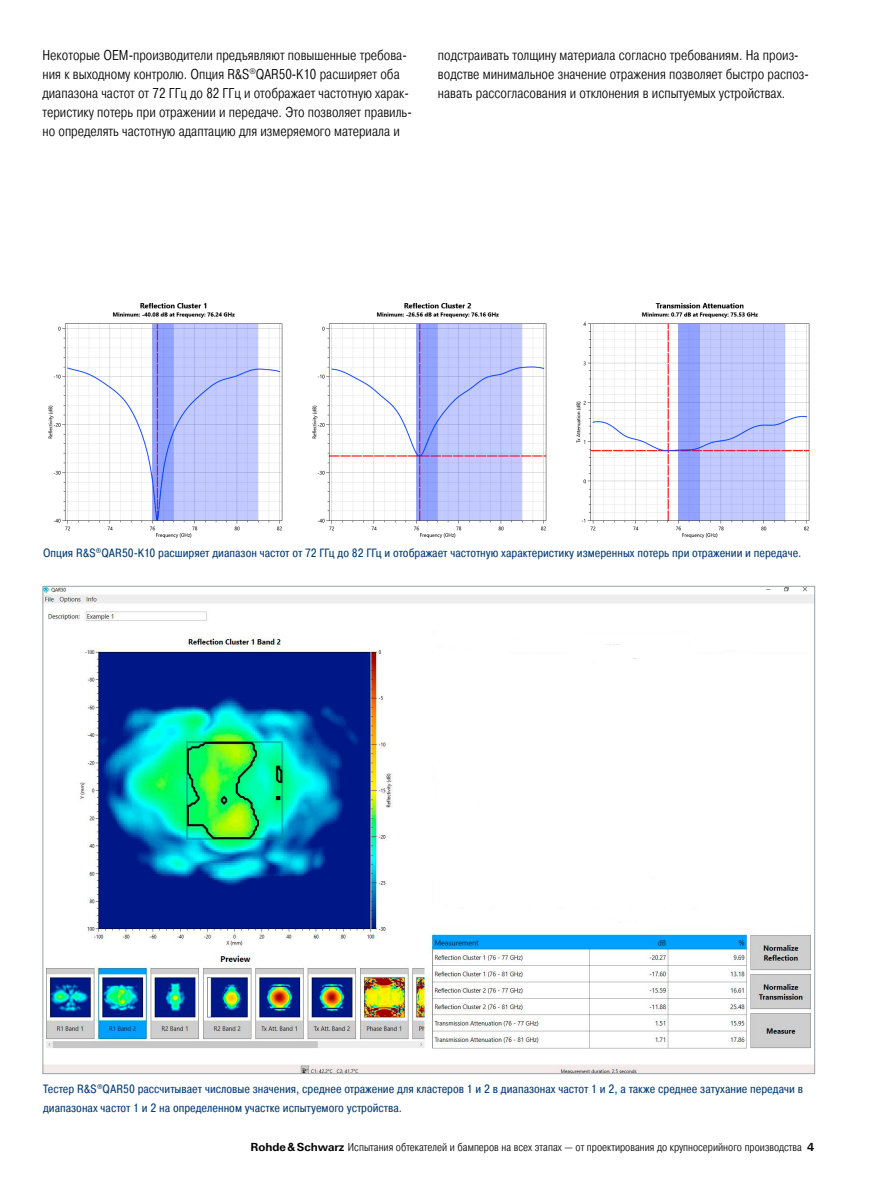
<style>
.page{position:relative;width:893px;height:1191px;background:#fff}
.page>*{position:absolute;margin:0;border:0;box-sizing:border-box;transform-origin:0 0}
.Haupttext{font:300 14.25px/19.2px "Pragmatica Cond";color:#000}
.Bildunterschrift{font:12px/19.2px "Pragmatica Cond";color:#003973}
.t1{font:300 11.25px "Pragmatica Cond";color:#000}
.s1{font-family:"Linotype Univers 630";font-weight:700}
</style>
<div class="page">
<img style="left:48px;top:303px;width:235px;height:236px">
<img style="left:312px;top:303px;width:235px;height:236px">
<img style="left:576px;top:303px;width:234px;height:236px">
<img style="left:45px;top:588px;width:768px;height:484px">
<p class="Haupttext" style="left:43px;top:45px;width:371px">Некоторые OEM-производители предъявляют повышенные требова&shy;ния к выходному контролю. Опция R&amp;S<sup>®</sup>QAR50-K10 расширяет оба диапазона частот от 72 ГГц до 82 ГГц и отображает частотную харак&shy;теристику потерь при отражении и передаче. Это позволяет правиль&shy;но определять частотную адаптацию для измеряемого материала и</p>
<p class="Haupttext" style="left:438px;top:45px;width:372px">подстраивать толщину материала согласно требованиям. На произ&shy;водстве минимальное значение отражения позволяет быстро распоз&shy;навать рассогласования и отклонения в испытуемых устройствах.</p>
<p class="Bildunterschrift" style="left:43px;top:543px;width:760px">Опция R&amp;S<sup>®</sup>QAR50-K10 расширяет диапазон частот от 72 ГГц до 82 ГГц и отображает частотную характеристику измеренных потерь при отражении и передаче.</p>
<p class="Bildunterschrift" style="left:43px;top:1079px;width:761px">Тестер R&amp;S<sup>®</sup>QAR50 рассчитывает числовые значения, среднее отражение для кластеров 1 и 2 в диапазонах частот 1 и 2, а также среднее затухание передачи в диапазонах частот 1 и 2 на определенном участке испытуемого устройства.</p>
<p class="t1" style="left:250px;top:1140px;width:565px"><span class="s1">Rohde&amp;Schwarz</span> Испытания обтекателей и бамперов на всех этапах — от проектирования до крупносерийного производства <span class="s1">4</span></p>
</div>
